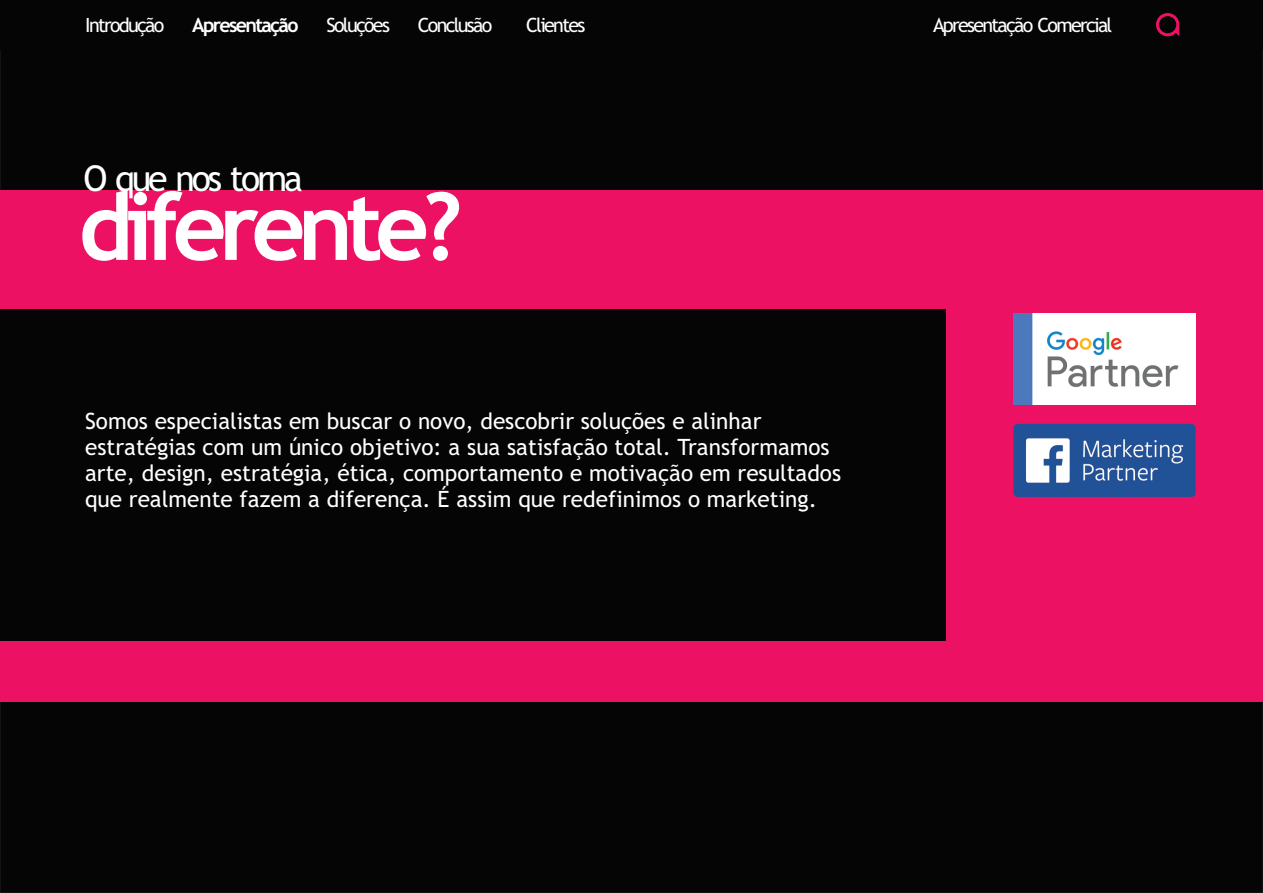
<style>
.page{position:relative;width:1263px;height:893px;background:#fff}
.page>*{position:absolute;margin:0;border:0;box-sizing:border-box;transform-origin:0 0}
.t1{font:700 93.75px "Trebuchet MS";letter-spacing:-.08em;color:#fff}
.t2{font:35.7px "Trebuchet MS";letter-spacing:-.085em;color:#fff}
.t3{font:22.5px/26.1px "Trebuchet MS";color:#fff}
.t4{font:19.65px "Trebuchet MS";letter-spacing:-.085em;color:#fff}
.t5{font:700 19.65px "Trebuchet MS";letter-spacing:-.085em;color:#fff}
</style>
<div class="page">
<div style="left:0;top:49px;width:1263px;height:844px;background:#040504"></div>
<div style="left:0;top:191px;width:1263px;height:511px;background:#ec1162"></div>
<div style="left:0;top:309px;width:945px;height:332px;background:#040504"></div>
<div style="left:0;top:0;width:1263px;height:49px;background:#040504"></div>
<svg style="left:1156px;top:13px;width:23px;height:23px"></svg>
<img style="left:1013px;top:313px;width:183px;height:91px">
<img style="left:1013px;top:424px;width:183px;height:73px;border-radius:4px">
<p class="t4" style="left:85px;top:17px;width:81px">Introdução</p>
<p class="t5" style="left:192px;top:17px;width:108px">Apresentação</p>
<p class="t4" style="left:326px;top:17px;width:65px">Soluções</p>
<p class="t4" style="left:418px;top:17px;width:76px">Conclusão</p>
<p class="t4" style="left:526px;top:17px;width:61px">Clientes</p>
<p class="t4" style="left:933px;top:17px;width:181px">Apresentação Comercial</p>
<h2 class="t2" style="left:83px;top:165px;width:221px">O que nos torna</h2>
<h1 class="t1" style="left:78px;top:191px;width:386px">diferente?</h1>
<p class="t3" style="left:85px;top:410px;width:757px">Somos especialistas em buscar o novo, descobrir soluções e alinhar estratégias com um único objetivo: a sua satisfação total. Transformamos arte, design, estratégia, ética, comportamento e motivação em resultados que realmente fazem a diferença. É assim que redefinimos o marketing.</p>
</div>
